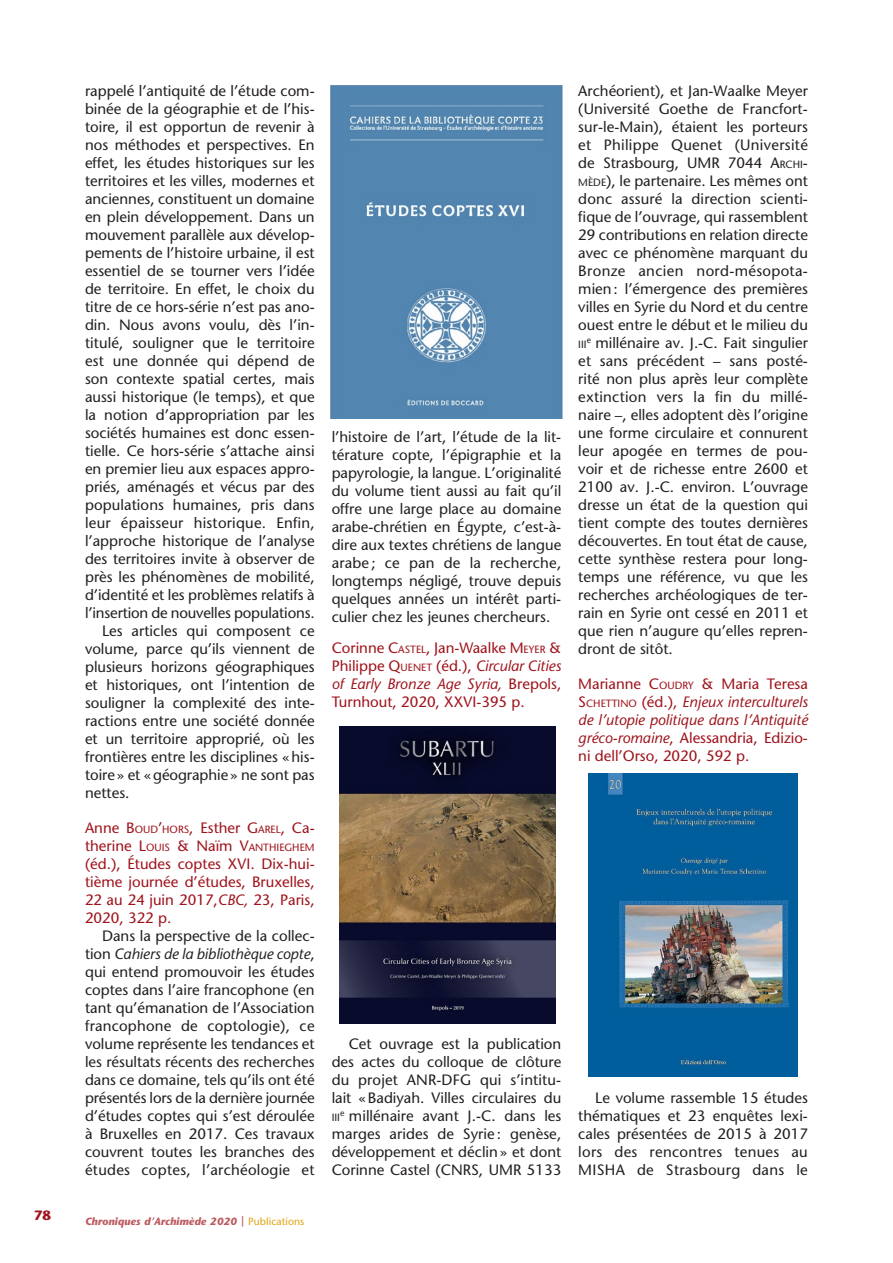
<style>
.page{position:relative;width:893px;height:1263px;background:#fff}
.page>*{position:absolute;margin:0;border:0;box-sizing:border-box;transform-origin:0 0}
.txt_Normal{font:500 15px/18px "Stone Sans Std";color:#231f20;text-align:justify}
.Ouvrage{font:500 15px/18px "Stone Sans Std";color:#9f131c;text-align:justify}
.t1{font:700 13.5px "Stone Sans Std";color:#9f131c}
.t2{font:italic 700 10.5px "Stone Sans Std";letter-spacing:.005em;color:#bc5a60}
.Ouvrage-2{font:500 10.5px "Stone Sans Std";color:#9f131c}
.txt_Normal-2{font:500 10.5px "Stone Sans Std";color:#231f20}
.s1{font-style:inherit}
.s2{font-size:10.5px}
.s3{font-size:15px}
.s4{font-style:italic}
.s5{font-style:normal}
.s6{font-weight:500;font-style:normal;color:#e3a213}
</style>
<div class="page">
<img style="left:331px;top:85px;width:231px;height:333px">
<img style="left:339px;top:726px;width:216px;height:298px">
<img style="left:589px;top:774px;width:208px;height:302px">
<p class="t1" style="left:34px;top:1208px;width:19px">78</p>
<p class="txt_Normal" style="left:85px;top:82px;width:231px">rappelé l’antiquité de l’étude com&shy;binée de la géographie et de l’his&shy;toire, il est opportun de revenir à nos méthodes et perspectives. En effet, les études historiques sur les territoires et les villes, modernes et anciennes, constituent un domaine en plein développement. Dans un mouvement parallèle aux dévelop&shy;pements de l’histoire urbaine, il est essentiel de se tourner vers l’idée de territoire. En effet, le choix du titre de ce hors-série n’est pas ano&shy;din. Nous avons voulu, dès l’in&shy;titulé, souligner que le territoire est une donnée qui dépend de son contexte spatial certes, mais aussi historique (le temps), et que la notion d’appropriation par les sociétés humaines est donc essen&shy;tielle. Ce hors-série s’attache ainsi en premier lieu aux espaces appro&shy;priés, aménagés et vécus par des populations humaines, pris dans leur épaisseur historique. Enfin, l’approche historique de l’analyse des territoires invite à observer de près les phénomènes de mobilité, d’identité et les problèmes relatifs à l’insertion de nouvelles populations.</p>
<p class="txt_Normal" style="left:85px;top:622px;width:231px;text-indent:17px">Les articles qui composent ce volume, parce qu’ils viennent de plusieurs horizons géographiques et historiques, ont l’intention de souligner la complexité des inte&shy;ractions entre une société donnée et un territoire approprié, où les frontières entre les disciplines «his&shy;toire» et «géographie» ne sont pas nettes.</p>
<p class="Ouvrage" style="left:85px;top:819px;width:231px">Anne <span class="s1">B</span><span class="s2">OUD</span><span class="s1">’</span><span class="s2">HORS</span>, Esther <span class="s1">G</span><span class="s2">AREL</span><span class="s1">,</span> Ca-</p>
<p class="Ouvrage-2" style="left:85px;top:841px;width:231px"><span class="s3">therine</span> <span class="s3">L</span>OUIS <span class="s3">&amp;</span> <span class="s3">Naïm</span> <span class="s3">V</span>ANTHIEGHEM</p>
<p class="Ouvrage" style="left:85px;top:855px;width:231px">(éd.), Études coptes XVI. Dix-hui&shy;tième journée d’études, Bruxelles, 22 au 24 juin 2017,<span class="s4">CBC,</span> 23, Paris, 2020, 322 p.</p>
<p class="txt_Normal" style="left:85px;top:927px;width:231px;text-indent:17px">Dans la perspective de la collec&shy;tion <span class="s4">Cahiers de la bibliothèque copte</span>, qui entend promouvoir les études coptes dans l’aire francophone (en tant qu’émanation de l’Association francophone de coptologie), ce volume représente les tendances et les résultats récents des recherches dans ce domaine, tels qu’ils ont été présentés lors de la dernière journée d’études coptes qui s’est déroulée à Bruxelles en 2017. Ces travaux couvrent toutes les branches des études coptes, l’archéologie et</p>
<p class="t2" style="left:85px;top:1215px;width:221px">Chroniques d’Archimède 2020 <span class="s5">|</span> <span class="s6">Publications</span></p>
<p class="txt_Normal" style="left:332px;top:428px;width:231px">l’histoire de l’art, l’étude de la lit&shy;térature copte, l’épigraphie et la papyrologie, la langue. L’originalité du volume tient aussi au fait qu’il offre une large place au domaine arabe-chrétien en Égypte, c’est-à&shy;dire aux textes chrétiens de langue arabe ; ce pan de la recherche, longtemps négligé, trouve depuis quelques années un intérêt parti&shy;culier chez les jeunes chercheurs.</p>
<p class="Ouvrage" style="left:332px;top:639px;width:231px">Corinne <span class="s1">C</span><span class="s2">ASTEL</span>, Jan-Waalke <span class="s1">M</span> <span class="s2">EYER</span> &amp; Philippe <span class="s1">Q</span><span class="s2">UENET</span> (éd.), <span class="s4">Circular Cities of Early Bronze Age Syria,</span> Brepols, Turnhout, 2020, XXVI-395 p.</p>
<p class="txt_Normal" style="left:578px;top:82px;width:231px">Archéorient), et Jan-Waalke Meyer (Université Goethe de Francfort&shy;sur-le-Main), étaient les porteurs et Philippe Quenet (Université de Strasbourg, UMR 7044 <span class="s1">A</span><span class="s2">RCHI</span><span class="s1">-</span><span class="s2">MÈDE</span>), le partenaire. Les mêmes ont donc assuré la direction scienti&shy;fique de l’ouvrage, qui rassemblent 29 contributions en relation directe avec ce phénomène marquant du Bronze ancien nord-mésopota&shy;mien: l’émergence des premières villes en Syrie du Nord et du centre ouest entre le début et le milieu du</p>
<p class="txt_Normal-2" style="left:578px;top:338px;width:10px">III</p>
<p class="txt_Normal" style="left:578px;top:334px;width:231px;text-indent:8px"><sup>e</sup> millénaire av. J.-C. Fait singulier et sans précédent – sans posté&shy;rité non plus après leur complète extinction vers la fin du millé&shy;naire –, elles adoptent dès l’origine une forme circulaire et connurent leur apogée en termes de pou&shy;voir et de richesse entre 2600 et 2100 av. J.-C. environ. L’ouvrage dresse un état de la question qui tient compte des toutes dernières découvertes. En tout état de cause, cette synthèse restera pour long&shy;temps une référence, vu que les recherches archéologiques de ter&shy;rain en Syrie ont cessé en 2011 et que rien n’augure qu’elles repren&shy;dront de sitôt.</p>
<p class="Ouvrage" style="left:578px;top:675px;width:231px">Marianne <span class="s1">C</span><span class="s2">OUDRY</span> <span class="s1">&amp;</span> Maria Teresa <span class="s1">S</span><span class="s2">CHETTINO</span> (éd.), <span class="s4">Enjeux interculturels de l’utopie politique dans l’Antiquité gréco-romaine</span>, Alessandria, Edizio&shy;ni dell’Orso, 2020, 592 p.</p>
<p class="txt_Normal" style="left:332px;top:1035px;width:231px;text-indent:17px">Cet ouvrage est la publication des actes du colloque de clôture du projet ANR-DFG qui s’intitu&shy;lait «Badiyah. Villes circulaires du</p>
<p class="txt_Normal-2" style="left:332px;top:1111px;width:10px">III</p>
<p class="txt_Normal" style="left:332px;top:1107px;width:231px;text-align:center"><sup>e</sup> millénaire avant J.-C. dans les marges arides de Syrie : genèse, développement et déclin» et dont<br>Corinne Castel (CNRS, UMR 5133</p>
<p class="txt_Normal" style="left:578px;top:1089px;width:231px;text-indent:17px">Le volume rassemble 15 études thématiques et 23 enquêtes lexi&shy;cales présentées de 2015 à 2017 lors des rencontres tenues au MISHA de Strasbourg dans le</p>
</div>
